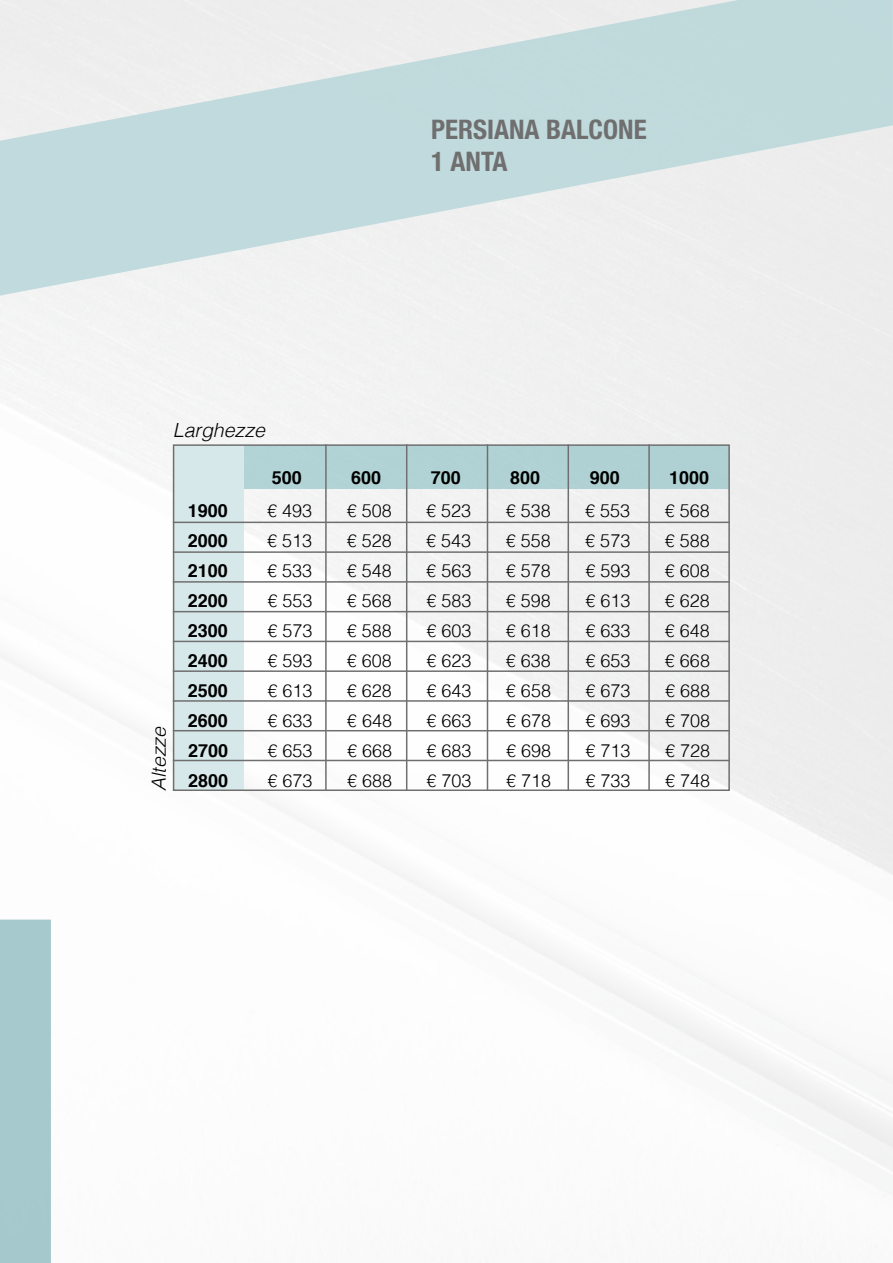
<style>
.page{position:relative;width:893px;height:1263px;background:#fff}
.page>*{position:absolute;margin:0;border:0;box-sizing:border-box;transform-origin:0 0}
.t1{font:700 condensed 27px/32.4px "Helvetica Neue";color:#706f6f}
.t2{font:italic 300 19.5px "Helvetica";color:#000}
.t3{font:300 18px "Helvetica";color:#000}
.t4{font:700 18px "Helvetica";color:#000}
</style>
<div class="page">
<svg style="left:0;top:0;width:892px;height:298px;fill:#c1dadd"></svg>
<div style="left:244px;top:445px;width:485px;height:44px;background:#b1d2d4"></div>
<div style="left:174px;top:446px;width:70px;height:345px;background:#d7e8ea"></div>
<hr style="left:173px;top:522px;width:557px;height:1px;background:#706f6f">
<hr style="left:173px;top:551px;width:557px;height:2px;background:#706f6f">
<hr style="left:173px;top:581px;width:557px;height:2px;background:#706f6f">
<hr style="left:173px;top:611px;width:557px;height:1px;background:#706f6f">
<hr style="left:173px;top:641px;width:557px;height:1px;background:#706f6f">
<hr style="left:173px;top:670px;width:557px;height:2px;background:#706f6f">
<hr style="left:173px;top:700px;width:557px;height:2px;background:#706f6f">
<hr style="left:173px;top:730px;width:557px;height:1px;background:#706f6f">
<hr style="left:173px;top:760px;width:557px;height:1px;background:#706f6f">
<hr style="left:325px;top:444px;width:2px;height:347px;background:#706f6f">
<hr style="left:406px;top:444px;width:1px;height:347px;background:#706f6f">
<hr style="left:487px;top:444px;width:1px;height:347px;background:#706f6f">
<hr style="left:567px;top:444px;width:2px;height:347px;background:#706f6f">
<hr style="left:648px;top:444px;width:2px;height:347px;background:#706f6f">
<svg style="left:892px;top:0;width:1px;height:298px"></svg>
<div style="left:173px;top:444px;width:557px;height:347px;border:2px solid #706f6f"></div>
<div style="left:0;top:919px;width:51px;height:344px;background:#a5c9cd"></div>
<h1 class="t1" style="left:431px;top:113px;width:217px">PERSIANA BALCONE<br>1 ANTA</h1>
<p class="t2" style="left:173px;top:418px;width:94px">Larghezze</p>
<p class="t2" style="left:147px;top:791px;width:66px;rotate:-90deg">Altezze</p>
<p class="t4" style="left:272px;top:463px;width:32px">500</p>
<p class="t4" style="left:351px;top:463px;width:32px">600</p>
<p class="t4" style="left:431px;top:463px;width:32px">700</p>
<p class="t4" style="left:510px;top:463px;width:32px">800</p>
<p class="t4" style="left:590px;top:463px;width:32px">900</p>
<p class="t4" style="left:669px;top:463px;width:42px">1000</p>
<p class="t4" style="left:188px;top:496px;width:42px">1900</p>
<p class="t3" style="left:267px;top:499px;width:47px">€ 493</p>
<p class="t3" style="left:347px;top:499px;width:47px">€ 508</p>
<p class="t3" style="left:426px;top:499px;width:47px">€ 523</p>
<p class="t3" style="left:506px;top:499px;width:47px">€ 538</p>
<p class="t3" style="left:585px;top:499px;width:47px">€ 553</p>
<p class="t3" style="left:665px;top:499px;width:47px">€ 568</p>
<p class="t4" style="left:188px;top:526px;width:42px">2000</p>
<p class="t3" style="left:267px;top:529px;width:47px">€ 513</p>
<p class="t3" style="left:347px;top:529px;width:47px">€ 528</p>
<p class="t3" style="left:426px;top:529px;width:47px">€ 543</p>
<p class="t3" style="left:506px;top:529px;width:47px">€ 558</p>
<p class="t3" style="left:585px;top:529px;width:47px">€ 573</p>
<p class="t3" style="left:665px;top:529px;width:47px">€ 588</p>
<p class="t4" style="left:188px;top:556px;width:42px">2100</p>
<p class="t3" style="left:267px;top:559px;width:47px">€ 533</p>
<p class="t3" style="left:347px;top:559px;width:47px">€ 548</p>
<p class="t3" style="left:426px;top:559px;width:47px">€ 563</p>
<p class="t3" style="left:506px;top:559px;width:47px">€ 578</p>
<p class="t3" style="left:585px;top:559px;width:47px">€ 593</p>
<p class="t3" style="left:665px;top:559px;width:47px">€ 608</p>
<p class="t4" style="left:188px;top:586px;width:42px">2200</p>
<p class="t3" style="left:267px;top:589px;width:47px">€ 553</p>
<p class="t3" style="left:347px;top:589px;width:47px">€ 568</p>
<p class="t3" style="left:426px;top:589px;width:47px">€ 583</p>
<p class="t3" style="left:506px;top:589px;width:47px">€ 598</p>
<p class="t3" style="left:585px;top:589px;width:47px">€ 613</p>
<p class="t3" style="left:665px;top:589px;width:47px">€ 628</p>
<p class="t4" style="left:188px;top:616px;width:42px">2300</p>
<p class="t3" style="left:267px;top:619px;width:47px">€ 573</p>
<p class="t3" style="left:347px;top:619px;width:47px">€ 588</p>
<p class="t3" style="left:426px;top:619px;width:47px">€ 603</p>
<p class="t3" style="left:506px;top:619px;width:47px">€ 618</p>
<p class="t3" style="left:585px;top:619px;width:47px">€ 633</p>
<p class="t3" style="left:665px;top:619px;width:47px">€ 648</p>
<p class="t4" style="left:188px;top:646px;width:42px">2400</p>
<p class="t3" style="left:267px;top:649px;width:47px">€ 593</p>
<p class="t3" style="left:347px;top:649px;width:47px">€ 608</p>
<p class="t3" style="left:426px;top:649px;width:47px">€ 623</p>
<p class="t3" style="left:506px;top:649px;width:47px">€ 638</p>
<p class="t3" style="left:585px;top:649px;width:47px">€ 653</p>
<p class="t3" style="left:665px;top:649px;width:47px">€ 668</p>
<p class="t4" style="left:188px;top:676px;width:42px">2500</p>
<p class="t3" style="left:267px;top:679px;width:47px">€ 613</p>
<p class="t3" style="left:347px;top:679px;width:47px">€ 628</p>
<p class="t3" style="left:426px;top:679px;width:47px">€ 643</p>
<p class="t3" style="left:506px;top:679px;width:47px">€ 658</p>
<p class="t3" style="left:585px;top:679px;width:47px">€ 673</p>
<p class="t3" style="left:665px;top:679px;width:47px">€ 688</p>
<p class="t4" style="left:188px;top:706px;width:42px">2600</p>
<p class="t3" style="left:267px;top:709px;width:47px">€ 633</p>
<p class="t3" style="left:347px;top:709px;width:47px">€ 648</p>
<p class="t3" style="left:426px;top:709px;width:47px">€ 663</p>
<p class="t3" style="left:506px;top:709px;width:47px">€ 678</p>
<p class="t3" style="left:585px;top:709px;width:47px">€ 693</p>
<p class="t3" style="left:665px;top:709px;width:47px">€ 708</p>
<p class="t4" style="left:188px;top:736px;width:42px">2700</p>
<p class="t3" style="left:267px;top:739px;width:47px">€ 653</p>
<p class="t3" style="left:347px;top:739px;width:47px">€ 668</p>
<p class="t3" style="left:427px;top:739px;width:47px">€ 683</p>
<p class="t3" style="left:506px;top:739px;width:47px">€ 698</p>
<p class="t3" style="left:586px;top:739px;width:47px">€ 713</p>
<p class="t3" style="left:665px;top:739px;width:47px">€ 728</p>
<p class="t4" style="left:188px;top:766px;width:42px">2800</p>
<p class="t3" style="left:268px;top:769px;width:47px">€ 673</p>
<p class="t3" style="left:347px;top:769px;width:47px">€ 688</p>
<p class="t3" style="left:427px;top:769px;width:47px">€ 703</p>
<p class="t3" style="left:506px;top:769px;width:47px">€ 718</p>
<p class="t3" style="left:586px;top:769px;width:47px">€ 733</p>
<p class="t3" style="left:665px;top:769px;width:47px">€ 748</p>
</div>
